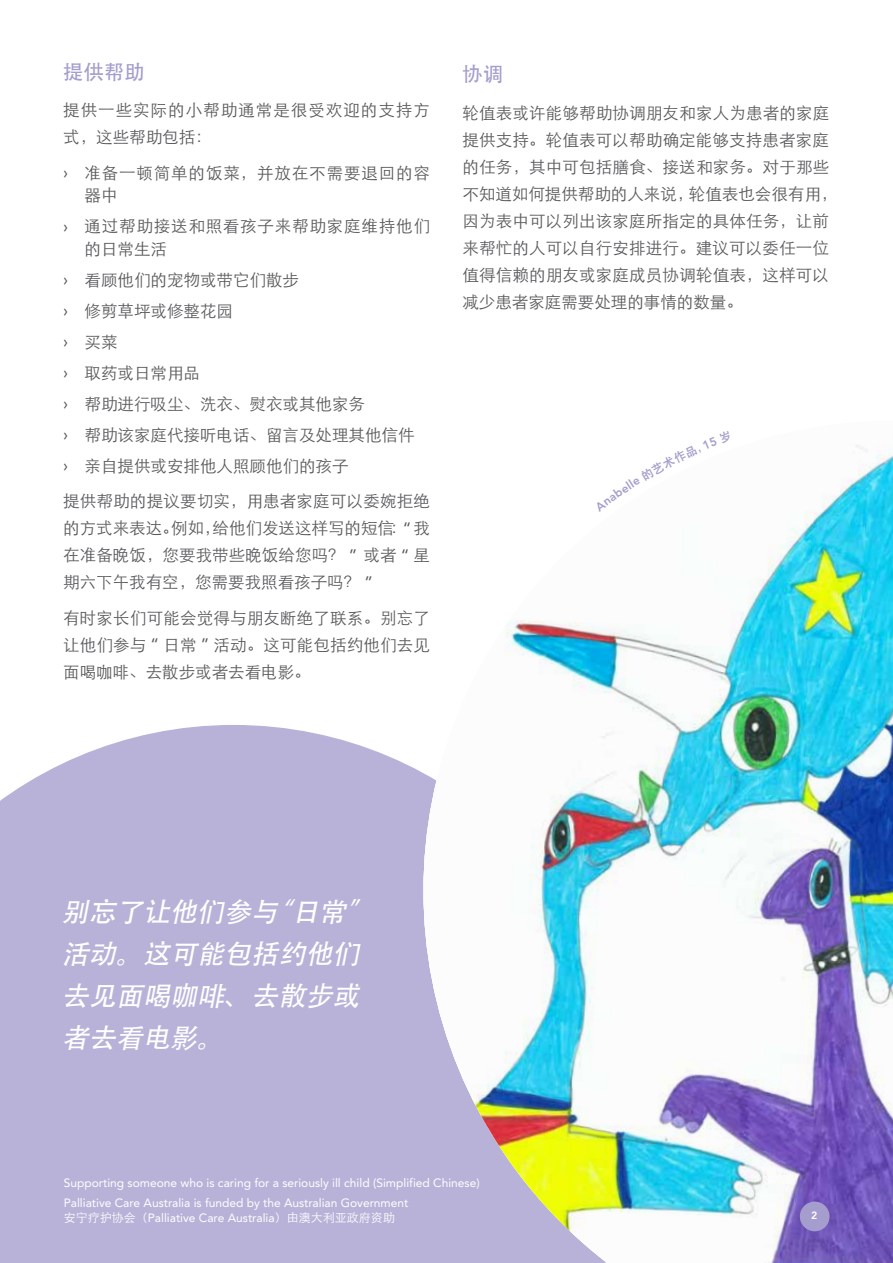
<style>
.page{position:relative;width:893px;height:1263px;background:#fff}
.page>*{position:absolute;margin:0;border:0;box-sizing:border-box;transform-origin:0 0}
.t1{font:italic 27px/42px "Adobe Heiti Std";color:#fff}
.t2{font:500 20.25px "ST Heiti SC";color:#a59dcd}
.t3{font:300 16.5px/27px "ST Heiti SC";letter-spacing:.01em;color:#58595b}
.t4{font:300 16.5px/22.5px "ST Heiti SC";letter-spacing:.05em;color:#58595b}
.t5{font:300 16.5px/27px "ST Heiti SC";letter-spacing:.06em;color:#58595b}
.t6{font:12px/15px "Avenir LT Std";color:#fff}
.t7{font:800 10.5px "Avenir LT Std";color:#fff}
.s1{font-family:"Avenir LT Std";font-weight:400}
.s2{font-family:"ST Heiti SC";font-weight:300}
</style>
<div class="page">
<div style="left:0;top:725px;width:362px;height:538px;background:#b9b2d8"></div>
<img style="left:362px;top:445px;width:531px;height:818px">
<div style="left:800px;top:1201px;width:30px;height:30px;background:#a59dcd;border-radius:50%"></div>
<svg style="left:594px;top:445px;width:138px;height:67px"></svg>
<p class="t2" style="left:63px;top:61px;width:82px">提供帮助</p>
<p class="t5" style="left:63px;top:95px;width:368px">提供一些实际的小帮助通常是很受欢迎的支持方式，这些帮助包括：</p>
<p class="t4" style="left:84px;top:160px;width:347px;text-indent:-21px"><span class="s1">›</span> 准备一顿简单的饭菜，并放在不需要退回的容器中</p>
<p class="t4" style="left:84px;top:213px;width:347px;text-indent:-21px"><span class="s1">›</span> 通过帮助接送和照看孩子来帮助家庭维持他们的日常生活</p>
<p class="t3" style="left:63px;top:262px;width:353px;line-height:31px"><span class="s1">›</span> 看顾他们的宠物或带它们散步<br><span class="s1">›</span> 修剪草坪或修整花园<br><span class="s1">›</span> 买菜<br><span class="s1">›</span> 取药或日常用品<br><span class="s1">›</span> 帮助进行吸尘、洗衣、熨衣或其他家务<br><span class="s1">›</span> 帮助该家庭代接听电话、留言及处理其他信件<span class="s1">›</span> 亲自提供或安排他人照顾他们的孩子</p>
<p class="t3" style="left:63px;top:486px;width:368px;text-align:justify">提供帮助的提议要切实，用患者家庭可以委婉拒绝的方式来表达。例如，给他们发送这样写的短信：<span class="s1">“</span>我在准备晚饭，您要我带些晚饭给您吗？ <span class="s1">”</span> 或者 <span class="s1">“</span> 星期六下午我有空，您需要我照看孩子吗？ <span class="s1">”</span></p>
<p class="t3" style="left:63px;top:602px;width:368px;text-align:justify">有时家长们可能会觉得与朋友断绝了联系。别忘了让他们参与 <span class="s1">“</span> 日常 <span class="s1">”</span> 活动。这可能包括约他们去见面喝咖啡、去散步或者去看电影。</p>
<p class="t2" style="left:462px;top:64px;width:42px">协调</p>
<p class="t3" style="left:462px;top:98px;width:376px">轮值表或许能够帮助协调朋友和家人为患者的家庭提供支持。轮值表可以帮助确定能够支持患者家庭的任务，其中可包括膳食、接送和家务。对于那些不知道如何提供帮助的人来说，轮值表也会很有用，因为表中可以列出该家庭所指定的具体任务，让前来帮忙的人可以自行安排进行。建议可以委任一位值得信赖的朋友或家庭成员协调轮值表，这样可以减少患者家庭需要处理的事情的数量。</p>
<h1 class="t1" style="left:62px;top:891px;width:319px">别忘了让他们参与“日常”活动。这可能包括约他们去见面喝咖啡、去散步或者去看电影。</h1>
<p class="t6" style="left:64px;top:1176px;width:417px">Supporting someone who is caring for a seriously ill child (Simplified Chinese)</p>
<p class="t6" style="left:64px;top:1195px;width:346px">Palliative Care Australia is funded by the Australian Government<span class="s2">安宁疗护协会（</span>Palliative Care Australia<span class="s2">）由澳大利亚政府资助</span></p>
<p class="t7" style="left:811px;top:1209px;width:8px">2</p>
</div>
